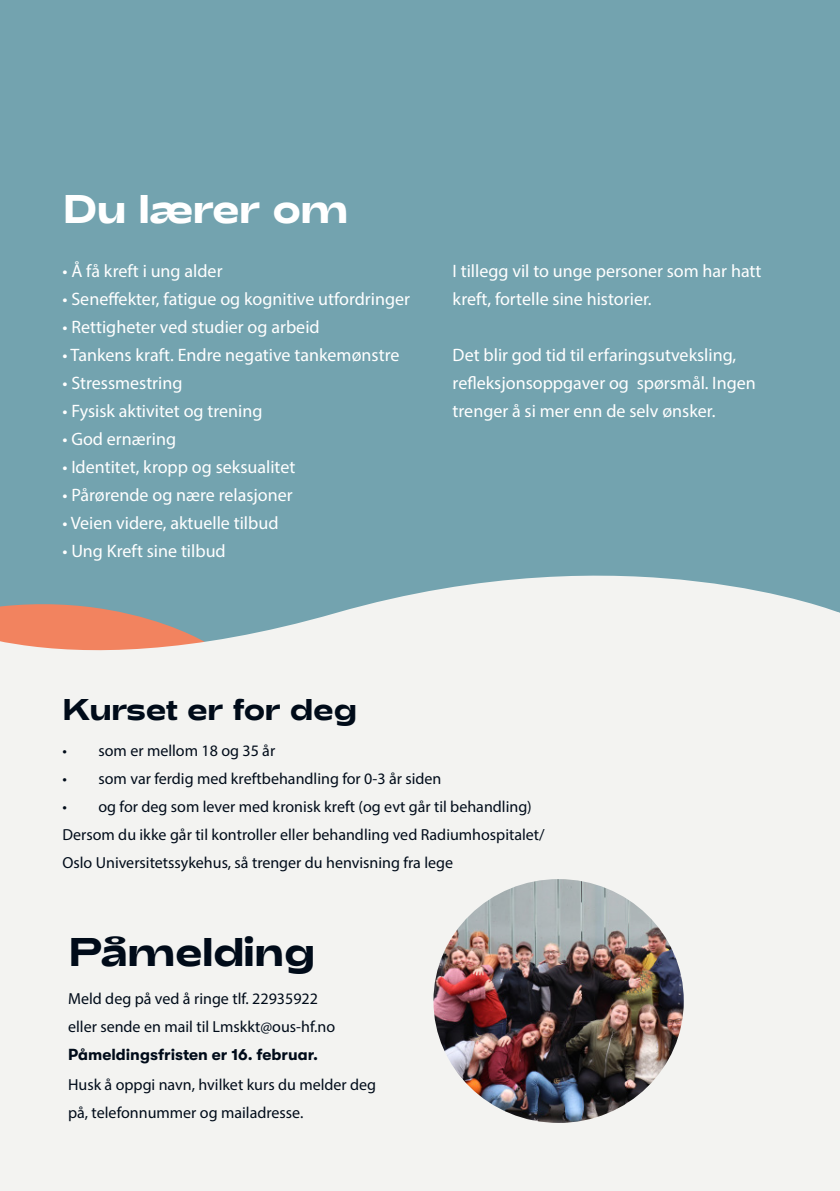
<style>
.page{position:relative;width:840px;height:1191px;background:#fff}
.page>*{position:absolute;margin:0;border:0;box-sizing:border-box;transform-origin:0 0}
.t1{font:700 40px "Adieu";letter-spacing:-.02em;color:#fff}
.t2{font:700 40px "Adieu";letter-spacing:-.01em;color:#000b19}
.t3{font:700 30px "Adieu";letter-spacing:-.02em;color:#000b19}
.t4{font:18px/28px "Myriad Pro";color:#fff}
.t5{font:16px/28px "Myriad Pro";color:#000b19}
.t6{font:700 16px "GT Walsheim";color:#000b19}
</style>
<div class="page">
<div style="left:0;top:0;width:839px;height:1191px;background:#f3f3f1"></div>
<div style="left:0;top:0;width:839px;height:861px;background:#73a3af"></div>
<svg style="left:0;top:575px;width:724px;height:433px;fill:#f3f3f1"></svg>
<img style="left:433px;top:879px;width:250px;height:244px">
<div style="left:724px;top:585px;width:115px;height:276px;background:#f3f3f1"></div>
<p class="t1" style="left:62px;top:185px;width:287px">Du lærer om</p>
<p class="t4" style="left:62px;top:257px;width:161px">• Å få kreft i ung alder</p>
<p class="t4" style="left:62px;top:285px;width:349px">• Seneffekter, fatigue og kognitive utfordringer</p>
<p class="t4" style="left:62px;top:313px;width:259px">• Rettigheter ved studier og arbeid</p>
<p class="t4" style="left:62px;top:341px;width:338px">• Tankens kraft. Endre negative tankemønstre</p>
<p class="t4" style="left:62px;top:369px;width:121px">• Stressmestring</p>
<p class="t4" style="left:62px;top:397px;width:201px">• Fysisk aktivitet og trening</p>
<p class="t4" style="left:62px;top:425px;width:115px">• God ernæring</p>
<p class="t4" style="left:62px;top:453px;width:234px">• Identitet, kropp og seksualitet</p>
<p class="t4" style="left:62px;top:481px;width:232px">• Pårørende og nære relasjoner</p>
<p class="t4" style="left:62px;top:509px;width:217px">• Veien videre, aktuelle tilbud</p>
<p class="t4" style="left:62px;top:537px;width:165px">• Ung Kreft sine tilbud</p>
<p class="t4" style="left:452px;top:257px;width:310px">I tillegg vil to unge personer som har hatt kreft, fortelle sine historier.</p>
<p class="t4" style="left:452px;top:341px;width:304px">Det blir god tid til erfaringsutveksling, refleksjonsoppgaver og spørsmål. Ingen trenger å si mer enn de selv ønsker.</p>
<p class="t3" style="left:62px;top:692px;width:296px">Kurset er for deg</p>
<p class="t5" style="left:62px;top:736px;width:214px">• som er mellom 18 og 35 år</p>
<p class="t5" style="left:62px;top:764px;width:380px">• som var ferdig med kreftbehandling for 0-3 år siden</p>
<p class="t5" style="left:62px;top:792px;width:470px">• og for deg som lever med kronisk kreft (og evt går til behandling)</p>
<p class="t5" style="left:62px;top:820px;width:483px">Dersom du ikke går til kontroller eller behandling ved Radiumhospitalet/<br>Oslo Universitetssykehus, så trenger du henvisning fra lege</p>
<p class="t2" style="left:68px;top:928px;width:248px">Påmelding</p>
<p class="t5" style="left:68px;top:984px;width:251px">Meld deg på ved å ringe tlf. 22935922</p>
<p class="t5" style="left:68px;top:1012px;width:268px">eller sende en mail til Lmskkt@ous-hf.no</p>
<p class="t6" style="left:68px;top:1045px;width:251px">Påmeldingsfristen er 16. februar.</p>
<p class="t5" style="left:68px;top:1070px;width:309px">Husk å oppgi navn, hvilket kurs du melder deg på, telefonnummer og mailadresse.</p>
</div>
